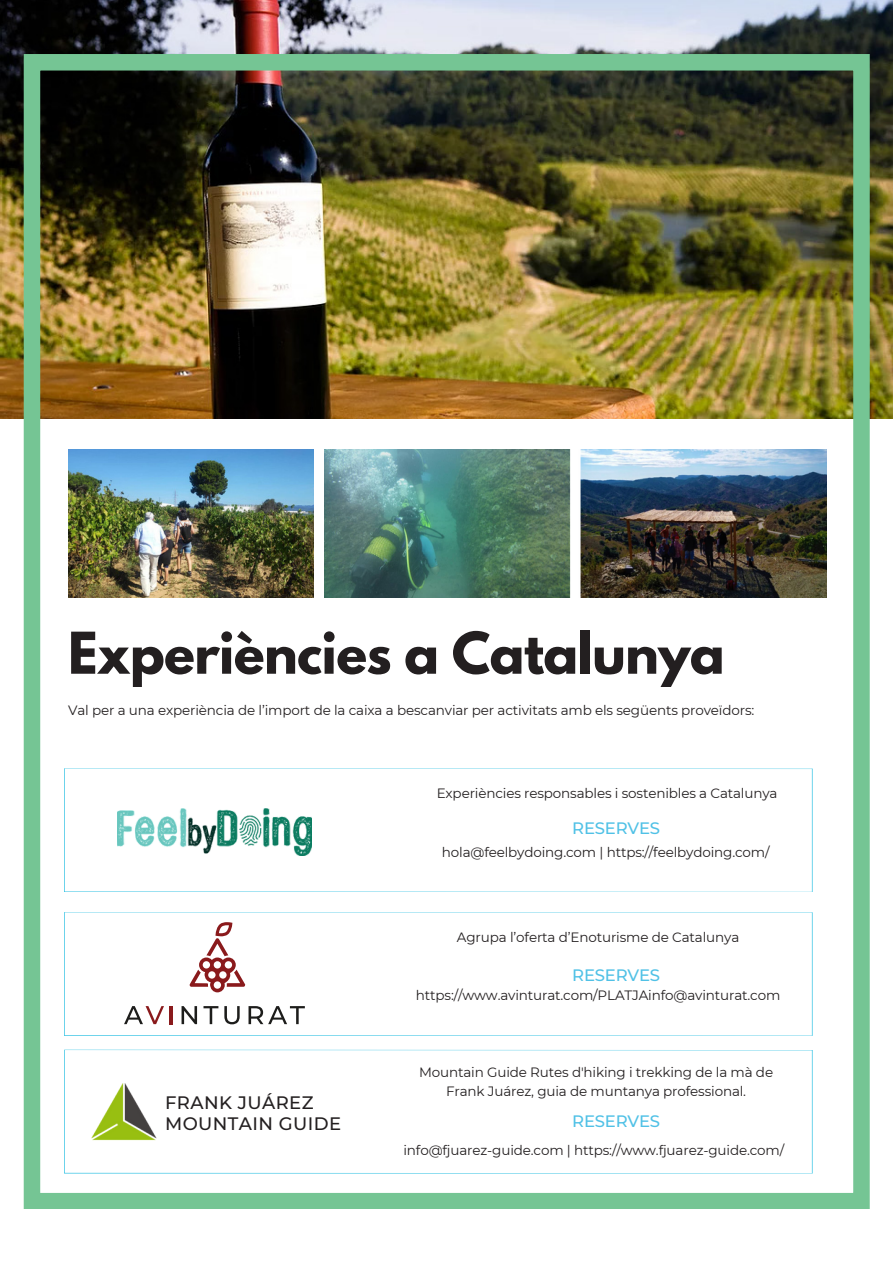
<style>
.page{position:relative;width:893px;height:1264px;background:#fff}
.page>*{position:absolute;margin:0;border:0;box-sizing:border-box;transform-origin:0 0}
.t1{font:700 51px "League Spartan";letter-spacing:-.01em;color:#231f20}
.t2{font:500 18px/21.3px "Montserrat";letter-spacing:.025em;color:#231f20}
.t3{font:500 16.5px "Montserrat";letter-spacing:-.015em;color:#50c1e6}
.t4{font:13.5px/19.2px "Montserrat";letter-spacing:-.01em;color:#231f20;text-align:center}
</style>
<div class="page">
<img style="left:0;top:0;width:892px;height:419px">
<img style="left:24px;top:54px;width:845px;height:1154px">
<svg style="left:64px;top:768px;width:748px;height:124px"></svg>
<svg style="left:64px;top:912px;width:748px;height:123px"></svg>
<svg style="left:64px;top:1049px;width:748px;height:124px"></svg>
<svg style="left:124px;top:1006px;width:40px;height:18px"></svg>
<svg style="left:170px;top:1006px;width:2px;height:18px"></svg>
<svg style="left:181px;top:1006px;width:16px;height:18px"></svg>
<svg style="left:203px;top:1006px;width:15px;height:18px"></svg>
<svg style="left:224px;top:1006px;width:16px;height:18px"></svg>
<svg style="left:248px;top:1006px;width:57px;height:18px"></svg>
<svg style="left:189px;top:922px;width:56px;height:70px"></svg>
<img style="left:68px;top:1055px;width:111px;height:112px">
<h1 class="t1" style="left:68px;top:628px;width:658px">Experiències a Catalunya</h1>
<p class="t4" style="left:68px;top:701px;width:687px">Val per a una experiència de l’import de la caixa a bescanviar per activitats amb els següents proveïdors:</p>
<p class="t4" style="left:436px;top:783px;width:342px">Experiències responsables i sostenibles a Catalunya</p>
<p class="t3" style="left:572px;top:818px;width:89px">RESERVES</p>
<p class="t4" style="left:442px;top:842px;width:329px">hola@feelbydoing.com | https://feelbydoing.com/</p>
<p class="t4" style="left:457px;top:927px;width:284px">Agrupa l’oferta d’Enoturisme de Catalunya</p>
<p class="t3" style="left:572px;top:964px;width:89px">RESERVES</p>
<h2 class="t2" style="left:165px;top:1091px;width:178px">FRANK JUÁREZ<br>MOUNTAIN GUIDE</h2>
<p class="t4" style="left:416px;top:985px;width:366px">https://www.avinturat.com/PLATJAinfo@avinturat.com</p>
<p class="t4" style="left:419px;top:1062px;width:355px">Mountain Guide Rutes d'hiking i trekking de la mà de<br>Frank Juárez, guia de muntanya professional.</p>
<p class="t3" style="left:572px;top:1111px;width:89px">RESERVES</p>
<p class="t4" style="left:403px;top:1140px;width:382px">info@fjuarez-guide.com | https://www.fjuarez-guide.com/</p>
</div>
